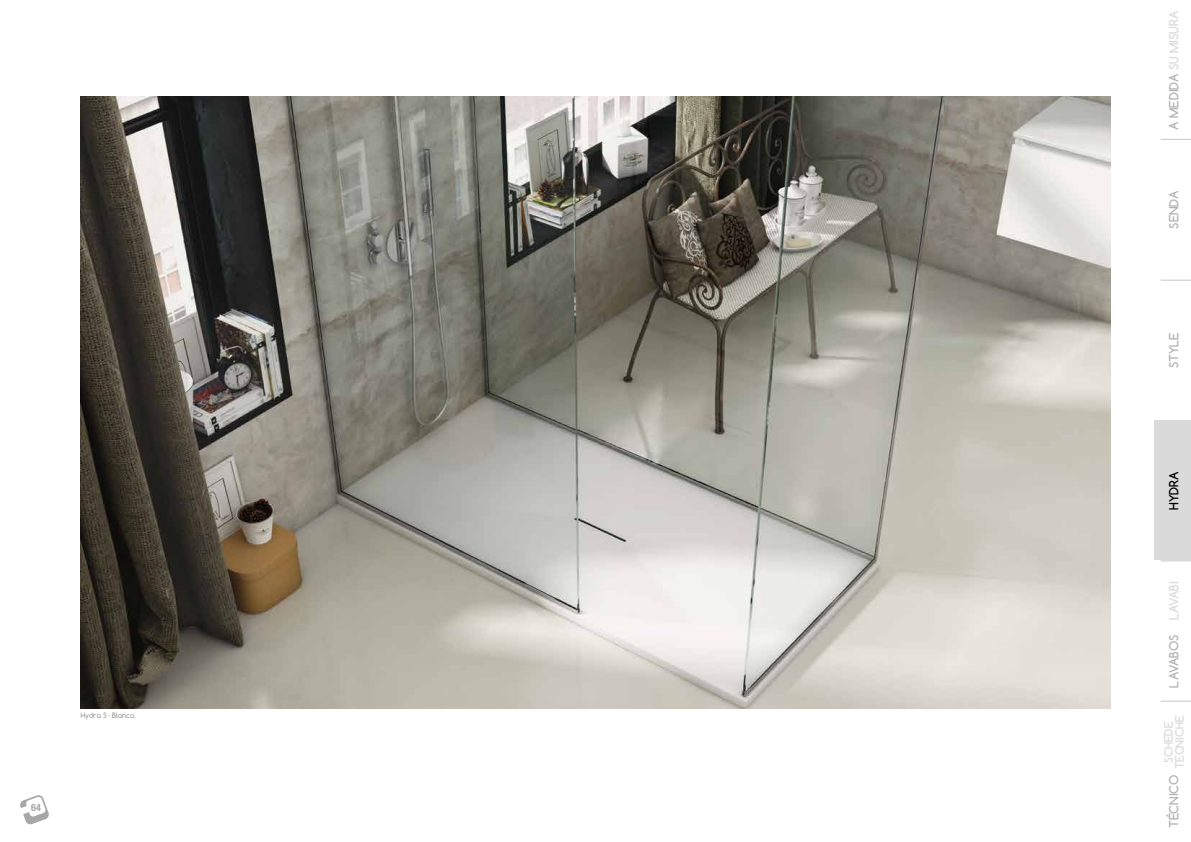
<style>
.page{position:relative;width:1191px;height:842px;background:#fff}
.page>*{position:absolute;margin:0;border:0;box-sizing:border-box;transform-origin:0 0}
.t1{font:700 12px "Comfortaa";color:#b1b2b3}
.t2{font:700 12px "Comfortaa";color:#dadada}
.t3{font:700 12px "Comfortaa";color:#000}
.t4{font:700 11px/11px "Comfortaa";color:#dadada;text-align:center}
.t5{font:700 condensed 10px "Helvetica Neue LT";color:#a7a7a8}
.t6{font:7px "Comfortaa";color:#878786}
.s1{color:#b1b2b3}
</style>
<div class="page">
<img style="left:81px;top:96px;width:1029px;height:613px">
<hr style="left:1160px;top:560px;width:31px;height:1px;background:#c5c6c6">
<hr style="left:1160px;top:280px;width:31px;height:1px;background:#c5c6c6">
<hr style="left:1160px;top:701px;width:31px;height:1px;background:#c5c6c6">
<div style="left:1155px;top:420px;width:36px;height:140px;background:#dadada"></div>
<hr style="left:1160px;top:139px;width:31px;height:1px;background:#c5c6c6">
<svg style="left:20px;top:795px;width:29px;height:30px"></svg>
<p class="t5" style="left:31px;top:801px;width:11px">64</p>
<p class="t6" style="left:81px;top:711px;width:56px">Hydra S · Blanco.</p>
<p class="t2" style="left:1166px;top:130px;width:121px;rotate:-90deg"><span class="s1">A MEDIDA</span> SU MISURA</p>
<p class="t1" style="left:1166px;top:229px;width:39px;rotate:-90deg">SENDA</p>
<p class="t1" style="left:1166px;top:368px;width:38px;rotate:-90deg">STYLE</p>
<p class="t3" style="left:1166px;top:510px;width:40px;rotate:-90deg">HYDRA</p>
<p class="t2" style="left:1166px;top:620px;width:41px;rotate:-90deg">LAVABI</p>
<p class="t1" style="left:1166px;top:687px;width:54px;rotate:-90deg">LAVABOS</p>
<p class="t4" style="left:1163px;top:769px;width:55px;rotate:-90deg">SCHEDE<br>TECNICHE</p>
<p class="t1" style="left:1166px;top:828px;width:55px;rotate:-90deg">TÉCNICO</p>
</div>
